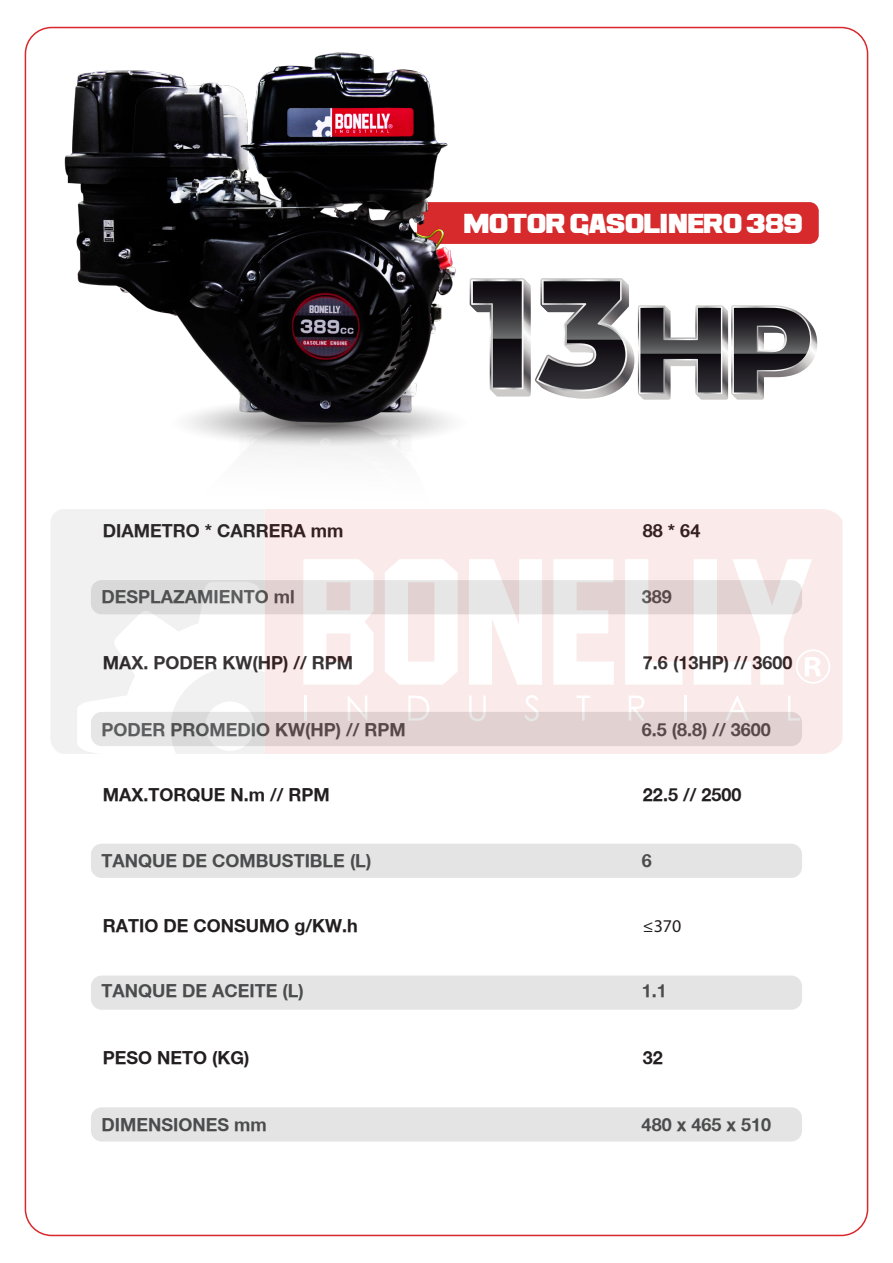
<style>
.page{position:relative;width:893px;height:1263px;background:#fff}
.page>*{position:absolute;margin:0;border:0;box-sizing:border-box;transform-origin:0 0}
.t1{font:21.3px "Ash";letter-spacing:-.04em;color:#fff;scale:.83 1}
.t2{font:700 18px "Helvetica Neue";color:#4b4c4d}
.t3{font:700 18px "Helvetica Neue";color:#231f20}
.t4{font:18px "Myriad Pro";color:#231f20}
</style>
<div class="page">
<div style="left:464px;top:202px;width:355px;height:42px;background:#d62a2c"></div>
<svg style="left:470px;top:278px;width:347px;height:122px"></svg>
<img style="left:64px;top:53px;width:400px;height:356px">
<svg style="left:188px;top:409px;width:262px;height:48px"></svg>
<div style="left:91px;top:844px;width:711px;height:34px;background:#e4e4e4;border-radius:11px"></div>
<div style="left:91px;top:975px;width:711px;height:35px;background:#e4e4e4;border-radius:11px"></div>
<div style="left:91px;top:1107px;width:711px;height:34px;background:#e4e4e4;border-radius:11px"></div>
<div style="left:51px;top:509px;width:214px;height:245px;background:#f1f1f1"></div>
<svg style="left:265px;top:509px;width:578px;height:245px;background:#f3e3e3"></svg>
<svg style="left:303px;top:559px;width:71px;height:126px"></svg>
<svg style="left:385px;top:559px;width:73px;height:126px"></svg>
<svg style="left:469px;top:559px;width:73px;height:126px"></svg>
<svg style="left:553px;top:559px;width:61px;height:126px"></svg>
<svg style="left:625px;top:559px;width:57px;height:126px"></svg>
<hr style="left:305px;top:695px;width:2px;height:26px;background:#fff">
<svg style="left:348px;top:695px;width:19px;height:26px"></svg>
<svg style="left:408px;top:695px;width:21px;height:26px"></svg>
<svg style="left:469px;top:695px;width:17px;height:26px"></svg>
<svg style="left:524px;top:695px;width:15px;height:26px"></svg>
<svg style="left:576px;top:695px;width:14px;height:26px"></svg>
<svg style="left:629px;top:695px;width:16px;height:26px"></svg>
<hr style="left:684px;top:695px;width:3px;height:26px;background:#fff">
<svg style="left:725px;top:695px;width:24px;height:26px"></svg>
<svg style="left:788px;top:695px;width:12px;height:26px"></svg>
<svg style="left:77px;top:582px;width:188px;height:172px"></svg>
<svg style="left:205px;top:701px;width:50px;height:50px;fill:#e6e6e6"></svg>
<svg style="left:694px;top:559px;width:136px;height:126px"></svg>
<p class="t1" style="left:465px;top:211px;width:411px">MOTOR GASOLINERO 389</p>
<p class="t3" style="left:103px;top:519px;width:242px">DIAMETRO * CARRERA mm</p>
<p class="t3" style="left:643px;top:519px;width:59px">88 * 64</p>
<p class="t2" style="left:102px;top:586px;width:195px">DESPLAZAMIENTO ml</p>
<p class="t2" style="left:642px;top:586px;width:32px">389</p>
<p class="t3" style="left:103px;top:651px;width:252px">MAX. PODER KW(HP) // RPM</p>
<p class="t3" style="left:643px;top:651px;width:151px">7.6 (13HP) // 3600</p>
<p class="t2" style="left:102px;top:718px;width:306px">PODER PROMEDIO KW(HP) // RPM</p>
<p class="t2" style="left:642px;top:718px;width:131px">6.5 (8.8) // 3600</p>
<p class="t3" style="left:103px;top:783px;width:229px">MAX.TORQUE N.m // RPM</p>
<p class="t3" style="left:643px;top:783px;width:100px">22.5 // 2500</p>
<p class="t2" style="left:102px;top:849px;width:271px">TANQUE DE COMBUSTIBLE (L)</p>
<p class="t2" style="left:642px;top:849px;width:12px">6</p>
<p class="t3" style="left:103px;top:915px;width:257px">RATIO DE CONSUMO g/KW.h</p>
<p class="t4" style="left:643px;top:915px;width:40px">≤370</p>
<p class="t2" style="left:102px;top:980px;width:204px">TANQUE DE ACEITE (L)</p>
<p class="t2" style="left:642px;top:980px;width:27px">1.1</p>
<p class="t3" style="left:103px;top:1047px;width:148px">PESO NETO (KG)</p>
<p class="t3" style="left:643px;top:1047px;width:22px">32</p>
<p class="t2" style="left:102px;top:1113px;width:167px">DIMENSIONES mm</p>
<p class="t2" style="left:642px;top:1113px;width:131px">480 x 465 x 510</p>
</div>
